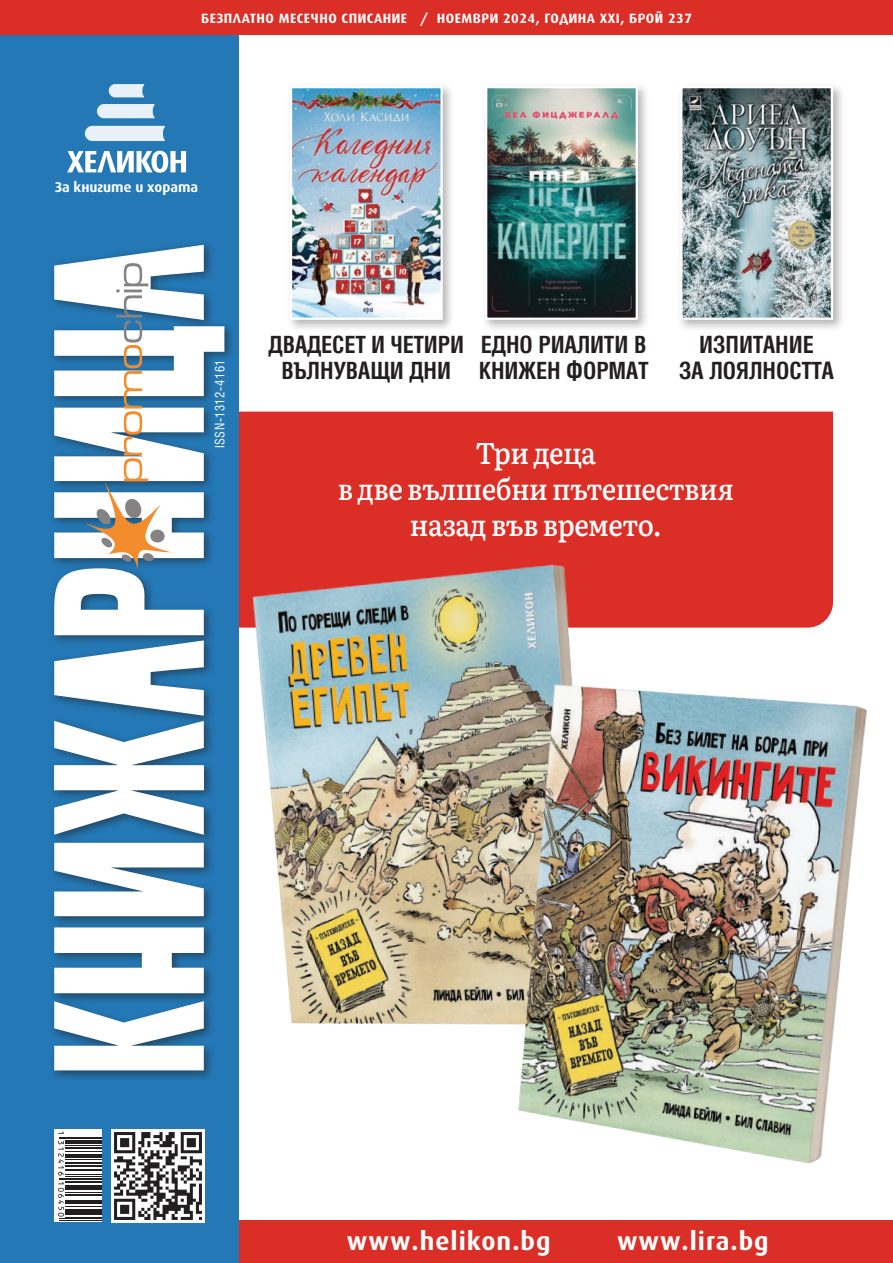
<style>
.page{position:relative;width:893px;height:1263px;background:#fff}
.page>*{position:absolute;margin:0;border:0;box-sizing:border-box;transform-origin:0 0}
.t1{font:500 30px/36px "Literata 12 pt";letter-spacing:-.02em;color:#fff;text-align:center;scale:.9 1}
.t2{font:700 25.5px "Hermes Bg";letter-spacing:.04em;color:#fff}
.t3{font:700 23.85px/25.8px "Hebar Cond";color:#231f20;text-align:center;scale:.95 1}
.t4{font:condensed 14.85px "Helen Bg";letter-spacing:.04em;color:#fff}
.t5{font:700 14.1px "Hermes Bg";color:#fff}
.t6{font:700 13.5px "Hermes Bg";letter-spacing:.04em;color:#fff}
</style>
<div class="page">
<div style="left:239px;top:412px;width:594px;height:205px;background:#da2e26"></div>
<div style="left:0;top:1220px;width:893px;height:43px;background:#da2e26"></div>
<div style="left:0;top:0;width:239px;height:1263px;background:#2378b5"></div>
<div style="left:49px;top:240px;width:186px;height:841px;background:#231f20;opacity:.55"></div>
<svg style="left:54px;top:1001px;width:135px;height:69px"></svg>
<svg style="left:54px;top:843px;width:135px;height:73px;background:#dae5ee"></svg>
<svg style="left:54px;top:245px;width:170px;height:590px"></svg>
<img style="left:112px;top:1129px;width:92px;height:93px">
<div style="left:54px;top:1129px;width:48px;height:93px;background:#fff"></div>
<hr style="left:59px;top:1137px;width:43px;height:1px;background:#231f20">
<hr style="left:59px;top:1138px;width:43px;height:1px;background:#231f20">
<hr style="left:65px;top:1140px;width:37px;height:4px;background:#231f20">
<hr style="left:65px;top:1145px;width:37px;height:1px;background:#231f20">
<hr style="left:65px;top:1147px;width:37px;height:2px;background:#231f20">
<hr style="left:65px;top:1151px;width:37px;height:1px;background:#231f20">
<hr style="left:65px;top:1154px;width:37px;height:1px;background:#231f20">
<hr style="left:65px;top:1156px;width:37px;height:2px;background:#231f20">
<hr style="left:65px;top:1159px;width:37px;height:1px;background:#231f20">
<hr style="left:65px;top:1162px;width:37px;height:2px;background:#231f20">
<hr style="left:65px;top:1165px;width:37px;height:2px;background:#231f20">
<hr style="left:65px;top:1169px;width:37px;height:1px;background:#231f20">
<hr style="left:65px;top:1174px;width:37px;height:1px;background:#231f20">
<hr style="left:65px;top:1176px;width:37px;height:1px;background:#231f20">
<hr style="left:59px;top:1178px;width:43px;height:1px;background:#231f20">
<hr style="left:59px;top:1179px;width:43px;height:1px;background:#231f20">
<hr style="left:65px;top:1181px;width:37px;height:2px;background:#231f20">
<hr style="left:65px;top:1185px;width:37px;height:1px;background:#231f20">
<hr style="left:65px;top:1187px;width:37px;height:3px;background:#231f20">
<hr style="left:65px;top:1192px;width:37px;height:1px;background:#231f20">
<hr style="left:65px;top:1194px;width:37px;height:1px;background:#231f20">
<hr style="left:65px;top:1195px;width:37px;height:1px;background:#231f20">
<hr style="left:65px;top:1200px;width:37px;height:1px;background:#231f20">
<hr style="left:65px;top:1202px;width:37px;height:2px;background:#231f20">
<hr style="left:65px;top:1206px;width:37px;height:1px;background:#231f20">
<hr style="left:65px;top:1209px;width:37px;height:2px;background:#231f20">
<hr style="left:65px;top:1212px;width:37px;height:3px;background:#231f20">
<hr style="left:65px;top:1217px;width:37px;height:1px;background:#231f20">
<hr style="left:59px;top:1218px;width:43px;height:1px;background:#231f20">
<hr style="left:59px;top:1220px;width:43px;height:1px;background:#231f20">
<svg style="left:58px;top:1131px;width:6px;height:3px"></svg>
<svg style="left:58px;top:1141px;width:6px;height:34px"></svg>
<svg style="left:58px;top:1182px;width:6px;height:34px"></svg>
<div style="left:0;top:0;width:893px;height:34px;background:#da2e26"></div>
<svg style="left:97px;top:104px;width:58px;height:14px"></svg>
<svg style="left:109px;top:84px;width:35px;height:13px"></svg>
<svg style="left:85px;top:126px;width:80px;height:15px"></svg>
<svg style="left:67px;top:151px;width:119px;height:22px"></svg>
<div style="left:676px;top:82px;width:169px;height:250px;background:#231f20;opacity:.33"></div>
<img style="left:683px;top:89px;width:147px;height:228px">
<div style="left:680px;top:86px;width:153px;height:234px;border:2px solid #fff"></div>
<div style="left:286px;top:82px;width:169px;height:250px;background:#231f20;opacity:.33"></div>
<img style="left:293px;top:89px;width:147px;height:228px">
<div style="left:290px;top:86px;width:153px;height:234px;border:2px solid #fff"></div>
<div style="left:481px;top:82px;width:169px;height:250px;background:#231f20;opacity:.33"></div>
<img style="left:488px;top:89px;width:147px;height:228px">
<div style="left:485px;top:86px;width:153px;height:234px;border:2px solid #fff"></div>
<img style="left:189px;top:506px;width:478px;height:575px">
<img style="left:445px;top:617px;width:422px;height:547px">
<p class="t6" style="left:201px;top:11px;width:492px">БЕЗПЛАТНО МЕСЕЧНО СПИСАНИЕ / НОЕМВРИ 2024, ГОДИНА XXI, БРОЙ 237</p>
<p class="t5" style="left:55px;top:179px;width:145px">За книгите и хората</p>
<p class="t4" style="left:214px;top:448px;width:90px;rotate:-90deg">ISSN-1312-4161</p>
<p class="t3" style="left:269px;top:333px;width:207px">ДВАДЕСЕТ И ЧЕТИРИ<br>ВЪЛНУВАЩИ ДНИ</p>
<p class="t3" style="left:679px;top:333px;width:164px">ИЗПИТАНИЕ<br>ЗА ЛОЯЛНОСТТА</p>
<p class="t3" style="left:479px;top:333px;width:180px;text-align:left">ЕДНО РИАЛИТИ В<br>КНИЖЕН ФОРМАТ</p>
<p class="t1" style="left:338px;top:433px;width:442px">Три деца<br>в две вълшебни пътешествия назад във времето.</p>
<p class="t2" style="left:347px;top:1227px;width:205px">www.helikon.bg</p>
<p class="t2" style="left:617px;top:1227px;width:153px">www.lira.bg</p>
</div>
